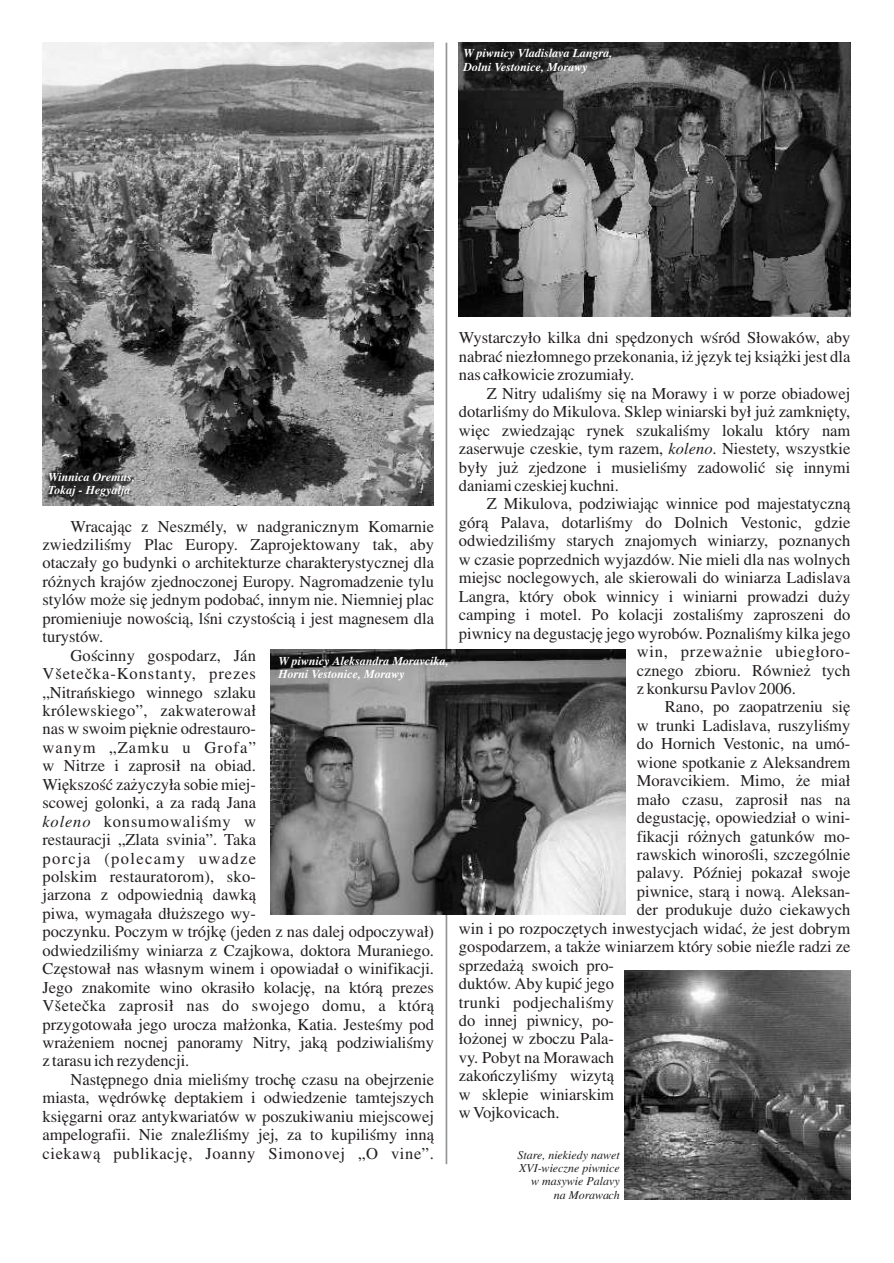
<style>
.page{position:relative;width:894px;height:1263px;background:#fff}
.page>*{position:absolute;margin:0;border:0;box-sizing:border-box;transform-origin:0 0}
.t1{font:16.5px/18.5px "Toronto";color:#231f20}
.t2{font:16.5px "Toronto";letter-spacing:.025em;color:#231f20}
.t3{font:16.5px "Toronto";letter-spacing:.055em;color:#231f20}
.t4{font:16.5px "Toronto";letter-spacing:.045em;color:#231f20}
.t5{font:16.5px "Toronto";letter-spacing:.07em;color:#231f20}
.t6{font:16.5px "Toronto";letter-spacing:.05em;color:#231f20}
.t7{font:italic 16.5px "Toronto";letter-spacing:.05em;color:#231f20}
.t8{font:italic 700 12px/13.6px "Toronto";color:#fff}
.t9{font:italic 12px/13.2px "Toronto";color:#231f20;text-align:right}
.s1{font-style:italic}
</style>
<div class="page">
<img style="left:458px;top:43px;width:392px;height:274px">
<hr style="left:446px;top:43px;width:1px;height:1121px;background:#939598">
<img style="left:43px;top:43px;width:391px;height:462px">
<img style="left:625px;top:971px;width:225px;height:228px">
<img style="left:271px;top:650px;width:354px;height:265px">
<p class="t8" style="left:48px;top:470px;width:88px">Winnica Oremus,<br>Tokaj - Hegyalja</p>
<p class="t8" style="left:464px;top:47px;width:151px">W piwnicy Vladislava Langra,<br>Dolni Vestonice, Morawy</p>
<p class="t1" style="left:459px;top:330px;width:393px;text-align:justify">Wystarczy³o kilka dni spêdzonych wœród S³owaków, aby nabraæ niez³omnego przekonania, i¿ jêzyk tej ksi¹¿ki jest dla nas ca³kowicie zrozumia³y.</p>
<p class="t1" style="left:459px;top:385px;width:393px;text-align:justify;text-indent:28px">Z Nitry udaliœmy siê na Morawy i w porze obiadowej dotarliœmy do Mikulova. Sklep winiarski by³ ju¿ zamkniêty, wiêc zwiedzaj¹c rynek szukaliœmy lokalu który nam zaserwuje czeskie, tym razem, <span class="s1">koleno</span>. Niestety, wszystkie by³y ju¿ zjedzone i musieliœmy zadowoliæ siê innymi daniami czeskiej kuchni.</p>
<p class="t1" style="left:487px;top:496px;width:365px">Z Mikulova, podziwiaj¹c winnice pod majestatyczn¹</p>
<p class="t1" style="left:70px;top:518px;width:365px">Wracaj¹c z Neszmély, w nadgranicznym Komarnie</p>
<p class="t1" style="left:459px;top:514px;width:393px">gór¹ Palava, dotarliœmy do Dolnich Vestonic, gdzie</p>
<p class="t1" style="left:43px;top:536px;width:393px">zwiedziliœmy Plac Europy. Zaprojektowany tak, aby</p>
<p class="t1" style="left:459px;top:533px;width:393px">odwiedziliœmy starych znajomych winiarzy, poznanych</p>
<p class="t1" style="left:43px;top:555px;width:393px">otacza³y go budynki o architekturze charakterystycznej dla</p>
<p class="t1" style="left:459px;top:551px;width:393px">w czasie poprzednich wyjazdów. Nie mieli dla nas wolnych miejsc noclegowych, ale skierowali do winiarza Ladislava</p>
<p class="t1" style="left:43px;top:573px;width:393px">ró¿nych krajów zjednoczonej Europy. Nagromadzenie tylu</p>
<p class="t1" style="left:459px;top:588px;width:393px">Langra, który obok winnicy i winiarni prowadzi du¿y</p>
<p class="t1" style="left:43px;top:591px;width:393px">stylów mo¿e siê jednym podobaæ, innym nie. Niemniej plac promieniuje nowoœci¹, lœni czystoœci¹ i jest magnesem dla</p>
<p class="t1" style="left:459px;top:606px;width:393px">camping i motel. Po kolacji zostaliœmy zaproszeni do piwnicy na degustacjê jego wyrobów. Poznaliœmy kilka jego</p>
<p class="t1" style="left:70px;top:628px;width:187px;text-indent:-28px">turystów.<br>Goœcinny gospodarz, Ján</p>
<p class="t4" style="left:637px;top:644px;width:215px">win, przewa¿nie ubieg³oro-</p>
<p class="t8" style="left:278px;top:654px;width:172px">W piwnicy Aleksandra Moravcika,<br>Horni Vestonice, Morawy</p>
<p class="t3" style="left:43px;top:666px;width:215px">Všeteèka-Konstanty, prezes</p>
<p class="t1" style="left:637px;top:662px;width:215px">cznego zbioru. Równie¿ tych</p>
<p class="t1" style="left:43px;top:684px;width:215px">„Nitrañskiego winnego szlaku</p>
<p class="t1" style="left:637px;top:680px;width:161px">z konkursu Pavlov 2006.</p>
<p class="t2" style="left:43px;top:703px;width:215px">królewskiego”, zakwaterowa³</p>
<p class="t1" style="left:665px;top:699px;width:187px">Rano, po zaopatrzeniu siê</p>
<p class="t1" style="left:43px;top:721px;width:215px">nas w swoim piêknie odrestauro-</p>
<p class="t1" style="left:637px;top:717px;width:215px">w trunki Ladislava, ruszyliœmy</p>
<p class="t5" style="left:43px;top:740px;width:215px">wanym „Zamku u Grofa”</p>
<p class="t1" style="left:637px;top:735px;width:215px">do Hornich Vestonic, na umó-</p>
<p class="t1" style="left:43px;top:757px;width:215px">w Nitrze i zaprosi³ na obiad.</p>
<p class="t1" style="left:637px;top:754px;width:215px">wione spotkanie z Aleksandrem</p>
<p class="t1" style="left:43px;top:776px;width:215px">Wiêkszoœæ za¿yczy³a sobie miej-</p>
<p class="t1" style="left:637px;top:772px;width:215px">Moravcikiem. Mimo, ¿e mia³ ma³o czasu, zaprosi³ nas na</p>
<p class="t1" style="left:43px;top:794px;width:215px">scowej golonki, a za rad¹ Jana</p>
<p class="t7" style="left:43px;top:814px;width:50px">koleno</p>
<p class="t1" style="left:637px;top:809px;width:215px">degustacjê, opowiedzia³ o wini-</p>
<p class="t6" style="left:104px;top:814px;width:154px">konsumowaliœmy w</p>
<p class="t1" style="left:637px;top:828px;width:215px">fikacji ró¿nych gatunków mo-</p>
<p class="t1" style="left:43px;top:831px;width:215px">restauracji „Zlata svinia”. Taka porcja (polecamy uwadze</p>
<p class="t1" style="left:637px;top:846px;width:215px">rawskich winoroœli, szczególnie</p>
<p class="t1" style="left:43px;top:868px;width:215px">polskim restauratorom), sko-</p>
<p class="t1" style="left:637px;top:865px;width:215px">palavy. PóŸniej pokaza³ swoje piwnice, star¹ i now¹. Aleksan-</p>
<p class="t1" style="left:43px;top:887px;width:215px">jarzona z odpowiedni¹ dawk¹ piwa, wymaga³a d³u¿szego wy-</p>
<p class="t1" style="left:637px;top:901px;width:215px">der produkuje du¿o ciekawych</p>
<p class="t1" style="left:43px;top:924px;width:393px">poczynku. Poczym w trójkê (jeden z nas dalej odpoczywa³)</p>
<p class="t1" style="left:459px;top:920px;width:393px">win i po rozpoczêtych inwestycjach widaæ, ¿e jest dobrym</p>
<p class="t1" style="left:43px;top:942px;width:393px">odwiedziliœmy winiarza z Czajkowa, doktora Muraniego.</p>
<p class="t1" style="left:459px;top:938px;width:393px">gospodarzem, a tak¿e winiarzem który sobie nieŸle radzi ze</p>
<p class="t1" style="left:43px;top:960px;width:393px">Czêstowa³ nas w³asnym winem i opowiada³ o winifikacji.</p>
<p class="t1" style="left:459px;top:957px;width:157px">sprzeda¿¹ swoich pro&shy;duktów. Aby kupiæ jego</p>
<p class="t1" style="left:43px;top:979px;width:393px">Jego znakomite wino okrasi³o kolacjê, na któr¹ prezes<br>Všeteèka zaprosi³ nas do swojego domu, a któr¹</p>
<p class="t2" style="left:459px;top:995px;width:157px">trunki podjechaliœmy</p>
<p class="t1" style="left:43px;top:1016px;width:393px">przygotowa³a jego urocza ma³¿onka, Katia. Jesteœmy pod</p>
<p class="t1" style="left:459px;top:1012px;width:157px">do innej piwnicy, po-</p>
<p class="t1" style="left:43px;top:1034px;width:393px">wra¿eniem nocnej panoramy Nitry, jak¹ podziwialiœmy</p>
<p class="t1" style="left:459px;top:1031px;width:157px">³o¿onej w zboczu Pala-</p>
<p class="t1" style="left:43px;top:1053px;width:148px">z tarasu ich rezydencji.</p>
<p class="t1" style="left:459px;top:1049px;width:157px">vy. Pobyt na Morawach</p>
<p class="t1" style="left:70px;top:1071px;width:365px">Nastêpnego dnia mieliœmy trochê czasu na obejrzenie</p>
<p class="t1" style="left:459px;top:1067px;width:157px">zakoñczyliœmy wizyt¹</p>
<p class="t1" style="left:43px;top:1090px;width:393px">miasta, wêdrówkê deptakiem i odwiedzenie tamtejszych</p>
<p class="t1" style="left:459px;top:1086px;width:157px">w sklepie winiarskim</p>
<p class="t1" style="left:43px;top:1108px;width:393px">ksiêgarni oraz antykwariatów w poszukiwaniu miejscowej</p>
<p class="t1" style="left:459px;top:1104px;width:102px">w Vojkovicach.</p>
<p class="t1" style="left:43px;top:1126px;width:393px">ampelografii. Nie znaleŸliœmy jej, za to kupiliœmy inn¹ ciekaw¹ publikacjê, Joanny Simonovej „O vine”.</p>
<p class="t9" style="left:517px;top:1149px;width:104px">Stare, niekiedy nawet<br>XVI-wieczne piwnice w masywie Palavy na Morawach</p>
</div>
